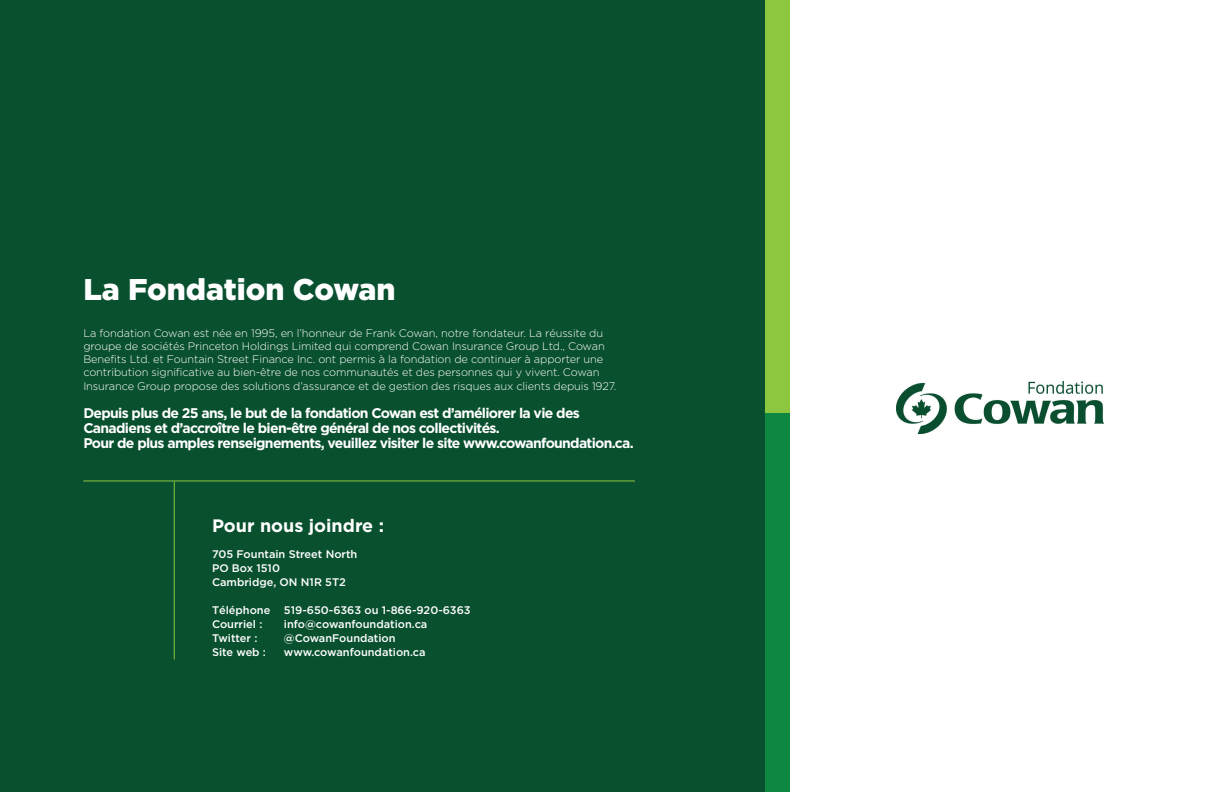
<style>
.page{position:relative;width:1224px;height:792px;background:#fff}
.page>*{position:absolute;margin:0;border:0;box-sizing:border-box;transform-origin:0 0}
.t1{font:900 30px "Gotham HTF";color:#fff}
.t2{font:700 18px "Gotham HTF";color:#fff}
.t3{font:700 14px/15px "Gotham HTF";letter-spacing:-.05em;color:#fff}
.t4{font:300 11px/13.2px "Gotham HTF";letter-spacing:-.01em;color:#fff}
.t5{font:500 11px/14px "Gotham HTF";color:#fff}
</style>
<div class="page">
<div style="left:0;top:0;width:777px;height:792px;background:#09502f"></div>
<img style="left:896px;top:381px;width:208px;height:52px">
<div style="left:765px;top:413px;width:24px;height:379px;background:#0d8742"></div>
<div style="left:765px;top:0;width:24px;height:413px;background:#8dc63f"></div>
<hr style="left:83px;top:481px;width:552px;height:1px;background:#8dc63f">
<hr style="left:174px;top:481px;width:1px;height:179px;background:#8dc63f">
<h1 class="t1" style="left:83px;top:272px;width:314px">La Fondation Cowan</h1>
<p class="t4" style="left:83px;top:326px;width:535px">La fondation Cowan est née en 1995, en l’honneur de Frank Cowan, notre fondateur. La réussite du groupe de sociétés Princeton Holdings Limited qui comprend Cowan Insurance Group Ltd., Cowan Benefits Ltd. et Fountain Street Finance Inc. ont permis à la fondation de continuer à apporter une contribution significative au bien-être de nos communautés et des personnes qui y vivent. Cowan Insurance Group propose des solutions d’assurance et de gestion des risques aux clients depuis 1927.</p>
<p class="t3" style="left:83px;top:405px;width:552px">Depuis plus de 25 ans, le but de la fondation Cowan est d’améliorer la vie des<br>Canadiens et d’accroître le bien-être général de nos collectivités.<br>Pour de plus amples renseignements, veuillez visiter le site www.cowanfoundation.ca.</p>
<h2 class="t2" style="left:212px;top:515px;width:174px">Pour nous joindre :</h2>
<p class="t5" style="left:212px;top:546px;width:147px">705 Fountain Street North<br>PO Box 1510<br>Cambridge, ON N1R 5T2</p>
<p class="t5" style="left:212px;top:602px;width:260px">Téléphone 519-650-6363 ou 1-866-920-6363<br>Courriel :</p>
<p class="t5" style="left:284px;top:616px;width:145px">info@cowanfoundation.ca</p>
<p class="t5" style="left:212px;top:630px;width:47px">Twitter :</p>
<p class="t5" style="left:284px;top:630px;width:113px">@CowanFoundation</p>
<p class="t5" style="left:212px;top:644px;width:56px">Site web :</p>
<p class="t5" style="left:284px;top:644px;width:143px">www.cowanfoundation.ca</p>
</div>
